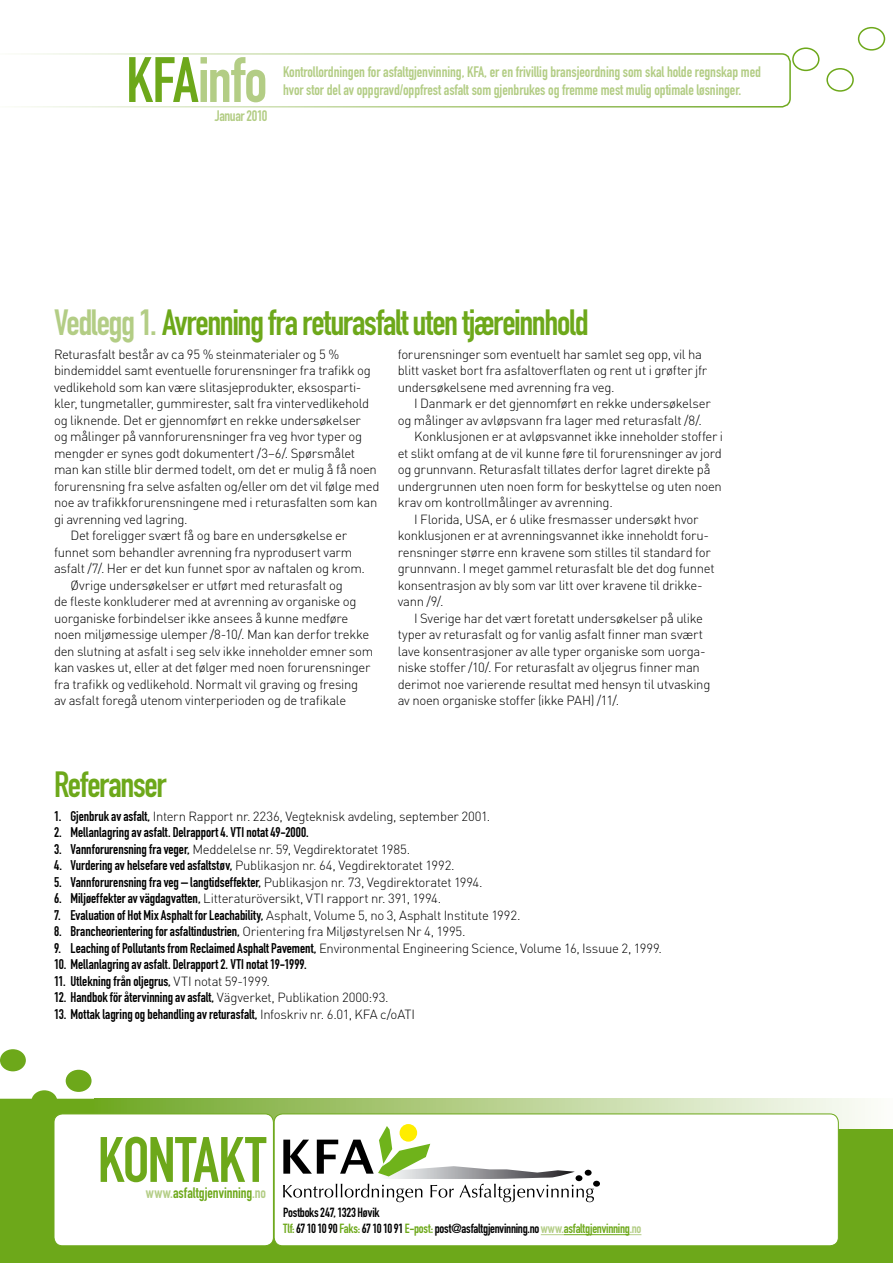
<style>
.page{position:relative;width:893px;height:1263px;background:#fff}
.page>*{position:absolute;margin:0;border:0;box-sizing:border-box;transform-origin:0 0}
.t1{font:63px "DIN Engschrift Std";letter-spacing:-.015em;color:#b3cd85}
.t2{font:63px "DIN Engschrift Std";letter-spacing:-.02em;color:#6da81a}
.t3{font:36px "DIN Engschrift Std";letter-spacing:-.04em;color:#6da81a}
.t4{font:15px "DIN Engschrift Std";letter-spacing:-.005em;color:#b3cd85}
.t5{font:15px "DIN Engschrift Std";letter-spacing:-.005em;color:#6da81a}
.t6{font:15px "DIN Engschrift Std";letter-spacing:-.025em;color:#b3cd85}
.t7{font:13.8px "DIN Engschrift Std";color:#000}
.t8{font:300 13.2px/16.5px "DINOT";letter-spacing:-.025em;color:#000}
.t9{font:13.2px/16.5px "DIN Engschrift Std";letter-spacing:-.02em;color:#000}
.s1{color:#6da81a}
.s2{color:#b3cd85}
.s3{font-family:"DIN Engschrift Std";font-weight:400;font-size:13.8px}
.s4{font-family:"DINOT";font-weight:300;font-size:13.2px}
</style>
<div class="page">
<div style="left:0;top:1099px;width:893px;height:164px;background:#6da81a"></div>
<div style="left:94px;top:1099px;width:799px;height:29px;background:linear-gradient(to right,#70a623,#fffdfc)"></div>
<div style="left:31px;top:1090px;width:26px;height:22px;background:#6da81a;border-radius:50%"></div>
<div style="left:66px;top:1070px;width:26px;height:22px;background:#6da81a;border-radius:50%"></div>
<div style="left:0;top:1049px;width:26px;height:22px;background:#6da81a;border-radius:50%"></div>
<div style="left:54px;top:1114px;width:219px;height:132px;background:#fff;border-radius:9px"></div>
<div style="left:54px;top:1113px;width:220px;height:133px;border:1px solid #6da81a;border-radius:9px"></div>
<div style="left:274px;top:1114px;width:564px;height:132px;background:#fff;border-radius:9px"></div>
<div style="left:274px;top:1113px;width:565px;height:133px;border:1px solid #6da81a;border-radius:9px"></div>
<svg style="left:400px;top:1124px;width:17px;height:18px"></svg>
<div style="left:593px;top:1181px;width:7px;height:6px;background:#000;border-radius:50%"></div>
<svg style="left:283px;top:1126px;width:311px;height:76px"></svg>
<svg style="left:541px;top:1234px;width:23px;height:1px"></svg>
<hr style="left:564px;top:1234px;width:66px;height:1px;background:#6da81a">
<svg style="left:18px;top:53px;width:773px;height:55px"></svg>
<div style="left:826px;top:68px;width:28px;height:24px;border:2px solid #6da81a;border-radius:50%"></div>
<div style="left:792px;top:47px;width:27px;height:24px;border:2px solid #6da81a;border-radius:50%"></div>
<div style="left:858px;top:27px;width:27px;height:24px;border:2px solid #6da81a;border-radius:50%"></div>
<h1 class="t1" style="left:126px;top:43px;width:143px"><span class="s1">KFA</span>info</h1>
<p class="t6" style="left:215px;top:107px;width:54px">Januar 2010</p>
<p class="t4" style="left:283px;top:63px;width:479px">Kontrollordningen for asfaltgjenvinning, KFA, er en frivillig bransjeordning som skal holde regnskap med</p>
<p class="t4" style="left:283px;top:81px;width:460px">hvor stor del av oppgravd/oppfrest asfalt som gjenbrukes og fremme mest mulig optimale løsninger.</p>
<h2 class="t3" style="left:54px;top:301px;width:536px"><span class="s2">Vedlegg 1.</span> Avrenning fra returasfalt uten tjæreinnhold</h2>
<p class="t8" style="left:54px;top:345px;width:287px">Returasfalt består av ca 95 % steinmaterialer og 5 %</p>
<p class="t8" style="left:54px;top:362px;width:318px">bindemiddel samt eventuelle forurensninger fra trafikk og</p>
<p class="t8" style="left:54px;top:378px;width:309px">vedlikehold som kan være slitasjeprodukter, eksosparti-</p>
<p class="t8" style="left:54px;top:394px;width:317px">kler, tungmetaller, gummirester, salt fra vintervedlikehold</p>
<p class="t8" style="left:54px;top:411px;width:308px">og liknende. Det er gjennomført en rekke undersøkelser</p>
<p class="t8" style="left:54px;top:427px;width:310px">og målinger på vannforurensninger fra veg hvor typer og</p>
<p class="t8" style="left:54px;top:444px;width:303px">mengder er synes godt dokumentert /3–6/. Spørsmålet</p>
<p class="t8" style="left:54px;top:460px;width:324px">man kan stille blir dermed todelt, om det er mulig å få noen</p>
<p class="t8" style="left:54px;top:477px;width:327px">forurensning fra selve asfalten og/eller om det vil følge med</p>
<p class="t8" style="left:54px;top:493px;width:325px">noe av trafikkforurensningene med i returasfalten som kan</p>
<p class="t8" style="left:54px;top:510px;width:135px">gi avrenning ved lagring.</p>
<p class="t8" style="left:70px;top:526px;width:278px">Det foreligger svært få og bare en undersøkelse er</p>
<p class="t8" style="left:54px;top:543px;width:300px">funnet som behandler avrenning fra nyprodusert varm</p>
<p class="t8" style="left:54px;top:559px;width:313px">asfalt /7/. Her er det kun funnet spor av naftalen og krom.</p>
<p class="t8" style="left:70px;top:576px;width:274px">Øvrige undersøkelser er utført med returasfalt og</p>
<p class="t8" style="left:54px;top:592px;width:304px">de fleste konkluderer med at avrenning av organiske og</p>
<p class="t8" style="left:54px;top:609px;width:296px">uorganiske forbindelser ikke ansees å kunne medføre</p>
<p class="t8" style="left:54px;top:625px;width:317px">noen miljømessige ulemper /8-10/. Man kan derfor trekke</p>
<p class="t8" style="left:54px;top:642px;width:321px">den slutning at asfalt i seg selv ikke inneholder emner som</p>
<p class="t8" style="left:54px;top:658px;width:318px">kan vaskes ut, eller at det følger med noen forurensninger</p>
<p class="t8" style="left:54px;top:675px;width:306px">fra trafikk og vedlikehold. Normalt vil graving og fresing</p>
<p class="t8" style="left:54px;top:691px;width:294px">av asfalt foregå utenom vinterperioden og de trafikale</p>
<p class="t8" style="left:398px;top:345px;width:311px">forurensninger som eventuelt har samlet seg opp, vil ha blitt vasket bort fra asfaltoverflaten og rent ut i grøfter jfr undersøkelsene med avrenning fra veg.</p>
<p class="t8" style="left:414px;top:394px;width:298px">I Danmark er det gjennomført en rekke undersøkelser</p>
<p class="t8" style="left:398px;top:411px;width:306px">og målinger av avløpsvann fra lager med returasfalt /8/.</p>
<p class="t8" style="left:414px;top:427px;width:310px">Konklusjonen er at avløpsvannet ikke inneholder stoffer i</p>
<p class="t8" style="left:398px;top:444px;width:326px">et slikt omfang at de vil kunne føre til forurensninger av jord</p>
<p class="t8" style="left:398px;top:460px;width:314px">og grunnvann. Returasfalt tillates derfor lagret direkte på</p>
<p class="t8" style="left:398px;top:477px;width:326px">undergrunnen uten noen form for beskyttelse og uten noen</p>
<p class="t8" style="left:398px;top:493px;width:217px">krav om kontrollmålinger av avrenning.</p>
<p class="t8" style="left:414px;top:510px;width:286px">I Florida, USA, er 6 ulike fresmasser undersøkt hvor</p>
<p class="t8" style="left:398px;top:526px;width:313px">konklusjonen er at avrenningsvannet ikke inneholdt foru-</p>
<p class="t8" style="left:398px;top:543px;width:315px">rensninger større enn kravene som stilles til standard for</p>
<p class="t8" style="left:398px;top:559px;width:318px">grunnvann. I meget gammel returasfalt ble det dog funnet</p>
<p class="t8" style="left:398px;top:576px;width:306px">konsentrasjon av bly som var litt over kravene til drikke-</p>
<p class="t8" style="left:398px;top:592px;width:47px">vann /9/.</p>
<p class="t8" style="left:414px;top:609px;width:290px">I Sverige har det vært foretatt undersøkelser på ulike</p>
<p class="t8" style="left:398px;top:625px;width:307px">typer av returasfalt og for vanlig asfalt finner man svært</p>
<p class="t8" style="left:398px;top:642px;width:310px">lave konsentrasjoner av alle typer organiske som uorga-</p>
<p class="t8" style="left:398px;top:658px;width:304px">niske stoffer /10/. For returasfalt av oljegrus finner man</p>
<p class="t8" style="left:398px;top:675px;width:314px">derimot noe varierende resultat med hensyn til utvasking</p>
<p class="t8" style="left:398px;top:691px;width:223px">av noen organiske stoffer (ikke PAH) /11/.</p>
<h2 class="t3" style="left:54px;top:763px;width:114px">Referanser</h2>
<p class="t8" style="left:54px;top:807px;width:438px"><span class="s3">1. Gjenbruk av asfalt,</span> Intern Rapport nr. 2236, Vegteknisk avdeling, september 2001.</p>
<p class="t7" style="left:54px;top:824px;width:256px">2. Mellanlagring av asfalt. Delrapport 4. VTI notat 49-2000.</p>
<p class="t8" style="left:54px;top:840px;width:358px"><span class="s3">3. Vannforurensning fra veger,</span> Meddelelse nr. 59, Vegdirektoratet 1985.</p>
<p class="t8" style="left:54px;top:857px;width:402px"><span class="s3">4. Vurdering av helsefare ved asfaltstøv,</span> Publikasjon nr. 64, Vegdirektoratet 1992.</p>
<p class="t7" style="left:54px;top:874px;width:430px">5. Vannforurensning fra veg – langtidseffekter, <span class="s4">Publikasjon nr. 73, Vegdirektoratet 1994.</span></p>
<p class="t8" style="left:54px;top:890px;width:389px"><span class="s3">6. Miljøeffekter av vägdagvatten,</span> Litteraturöversikt, VTI rapport nr. 391, 1994.</p>
<p class="t7" style="left:54px;top:907px;width:468px">7. Evaluation of Hot Mix Asphalt for Leachability, <span class="s4">Asphalt, Volume 5, no 3, Asphalt Institute 1992.</span></p>
<p class="t7" style="left:54px;top:923px;width:413px">8. Brancheorientering for asfaltindustrien, <span class="s4">Orientering fra Miljøstyrelsen Nr 4, 1995.</span></p>
<p class="t8" style="left:54px;top:939px;width:609px"><span class="s3">9. Leaching of Pollutants from Reclaimed Asphalt Pavement,</span> Environmental Engineering Science, Volume 16, Issuue 2, 1999.</p>
<p class="t7" style="left:54px;top:956px;width:254px">10. Mellanlagring av asfalt. Delrapport 2. VTI notat 19-1999.</p>
<p class="t7" style="left:54px;top:973px;width:218px">11. Utlekning från oljegrus, <span class="s4">VTI notat 59-1999.</span></p>
<p class="t7" style="left:54px;top:989px;width:336px">12. Handbok för återvinning av asfalt, <span class="s4">Vägverket, Publikation 2000:93.</span></p>
<p class="t7" style="left:54px;top:1006px;width:363px">13. Mottak lagring og behandling av returasfalt, <span class="s4">Infoskriv nr. 6.01, KFA c/oATI</span></p>
<h1 class="t2" style="left:98px;top:1123px;width:170px">KONTAKT</h1>
<p class="t5" style="left:146px;top:1184px;width:122px"><span class="s2">www.</span>asfaltgjenvinning<span class="s2">.no</span></p>
<p class="t9" style="left:283px;top:1204px;width:360px">Postboks 247, 1323 Høvik<br><span class="s1">Tlf:</span> 67 10 10 90 <span class="s1">Faks:</span> 67 10 10 91 <span class="s1">E-post:</span> post@asfaltgjenvinning.no <span class="s2">www.</span><span class="s1">asfaltgjenvinning</span><span class="s2">.no</span></p>
</div>
